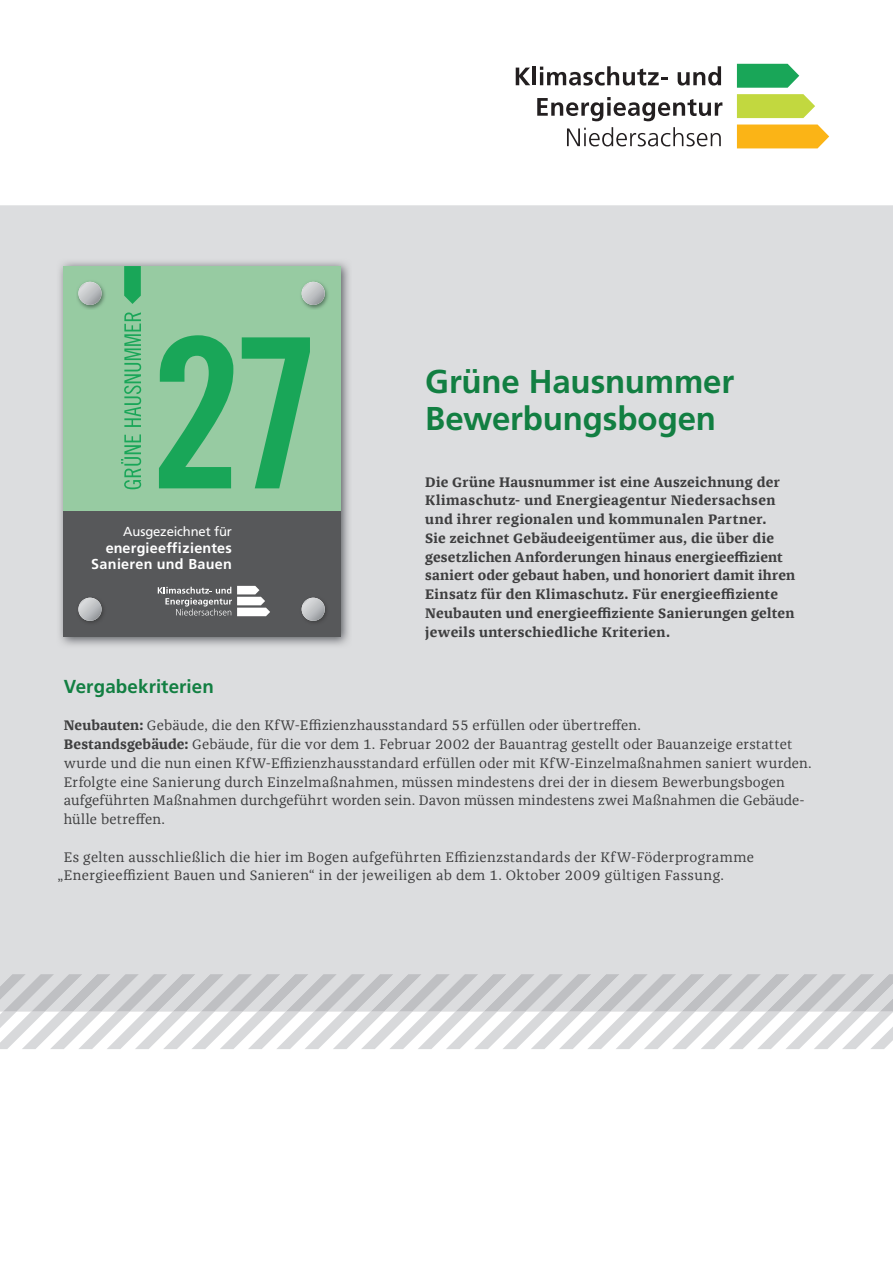
<style>
.page{position:relative;width:893px;height:1263px;background:#fff}
.page>*{position:absolute;margin:0;border:0;box-sizing:border-box;transform-origin:0 0}
.t1{font:209.1px "Trade Gothic LT Bold Cond Twenty";color:#19a658}
.t2{font:700 33px/37.5px "Frutiger LT";letter-spacing:-.005em;color:#127f42}
.t3{font:700 18.75px "Frutiger LT";letter-spacing:.005em;color:#127f42}
.t4{font:700 14.4px/16.4px "Frutiger LT";letter-spacing:.02em;color:#fff;text-align:right}
.t5{font:14.25px/18.8px "Franziska Offc";letter-spacing:.02em;color:#3e3e3f}
.t6{font:700 14.25px/18.8px "Franziska Offc";letter-spacing:.02em;color:#3e3e3f}
.t7{font:13.05px "Frutiger LT";letter-spacing:-.01em;color:#fff}
.s1{font-weight:700}
</style>
<div class="page">
<svg style="left:737px;top:64px;width:62px;height:24px"></svg>
<svg style="left:737px;top:94px;width:78px;height:24px;background:#c6db4e"></svg>
<div style="left:737px;top:125px;width:92px;height:23px;background:#fbb416"></div>
<svg style="left:516px;top:68px;width:14px;height:17px"></svg>
<hr style="left:533px;top:66px;width:3px;height:19px;background:#231f20">
<svg style="left:540px;top:66px;width:127px;height:20px"></svg>
<svg style="left:678px;top:66px;width:43px;height:20px"></svg>
<svg style="left:537px;top:97px;width:185px;height:24px"></svg>
<svg style="left:567px;top:127px;width:154px;height:19px"></svg>
<div style="left:0;top:205px;width:893px;height:769px;background:#dcdddf"></div>
<img style="left:57px;top:259px;width:295px;height:389px">
<div style="left:64px;top:511px;width:276px;height:126px;background:#57585a"></div>
<div style="left:64px;top:266px;width:276px;height:245px;background:#97cba2"></div>
<svg style="left:121px;top:312px;width:20px;height:177px"></svg>
<svg style="left:124px;top:266px;width:17px;height:38px"></svg>
<svg style="left:158px;top:586px;width:112px;height:30px"></svg>
<img style="left:77px;top:281px;width:28px;height:28px">
<svg style="left:78px;top:282px;width:24px;height:23px"></svg>
<img style="left:301px;top:281px;width:27px;height:28px">
<svg style="left:302px;top:282px;width:23px;height:23px"></svg>
<img style="left:85px;top:597px;width:18px;height:26px">
<svg style="left:78px;top:598px;width:24px;height:23px"></svg>
<img style="left:301px;top:597px;width:26px;height:26px">
<svg style="left:302px;top:598px;width:23px;height:23px"></svg>
<svg style="left:0;top:974px;width:893px;height:75px"></svg>
<h1 class="t1" style="left:150px;top:287px;width:175px">27</h1>
<p class="t7" style="left:123px;top:523px;width:110px">Ausgezeichnet für</p>
<p class="t4" style="left:91px;top:539px;width:142px">energieeffizientes<br>Sanieren und Bauen</p>
<h2 class="t2" style="left:425px;top:363px;width:311px">Grüne Hausnummer<br>Bewerbungsbogen</h2>
<p class="t6" style="left:425px;top:472px;width:371px">Die Grüne Hausnummer ist eine Auszeichnung der Klimaschutz- und Energieagentur Niedersachsen und ihrer regionalen und kommunalen Partner.<br>Sie zeichnet Gebäudeeigentümer aus, die über die gesetz lichen Anforderungen hinaus energieeffizient saniert oder gebaut haben, und honoriert damit ihren Einsatz für den Klimaschutz. Für energie effi ziente Neubauten und energieeffiziente Sanierungen gelten jeweils unterschiedliche Kriterien.</p>
<h3 class="t3" style="left:64px;top:675px;width:152px">Vergabekriterien</h3>
<p class="t5" style="left:64px;top:716px;width:749px"><span class="s1">Neubauten:</span> Gebäude, die den KfW-Effizienzhausstandard 55 erfüllen oder übertreffen.<br><span class="s1">Bestandsgebäude:</span> Gebäude, für die vor dem 1. Februar 2002 der Bauantrag gestellt oder Bauanzeige erstattet wurde und die nun einen KfW-Effizienzhausstandard erfüllen oder mit KfW-Einzelmaßnahmen saniert wurden.<br>Erfolgte eine Sanierung durch Einzelmaßnahmen, müssen mindestens drei der in diesem Bewerbungsbogen aufgeführten Maßnahmen durchgeführt worden sein. Davon müssen mindestens zwei Maßnahmen die Gebäude&shy;hülle betreffen.</p>
<p class="t5" style="left:57px;top:848px;width:698px;text-indent:6px">Es gelten ausschließlich die hier im Bogen aufgeführten Effizienzstandards der KfW-Föderprogramme „Energieeffizient Bauen und Sanieren“ in der jeweiligen ab dem 1. Oktober 2009 gültigen Fassung.</p>
</div>
